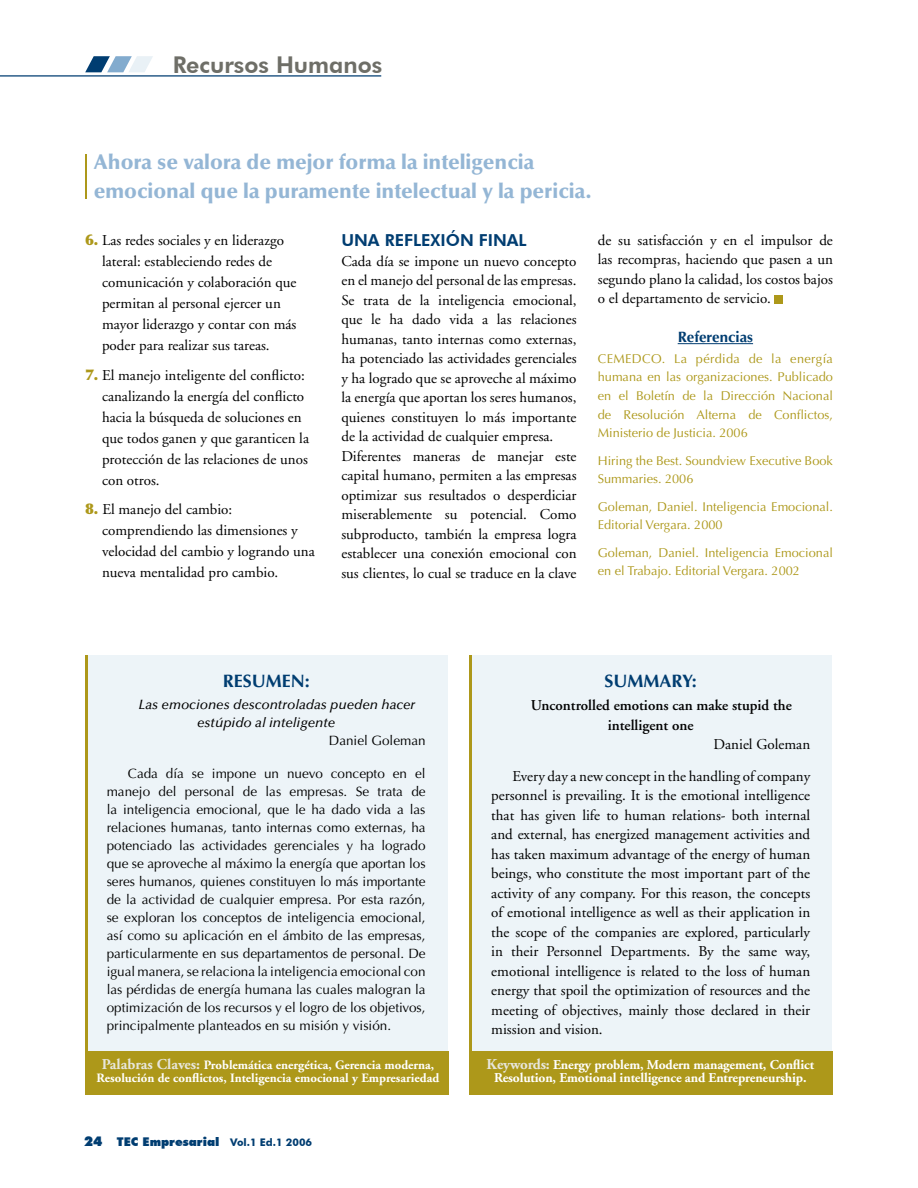
<style>
.page{position:relative;width:918px;height:1188px;background:#fff}
.page>*{position:absolute;margin:0;border:0;box-sizing:border-box;transform-origin:0 0}
.t1{font:800 23.1px "Futura BT";color:#6e6e67}
.t2{font:900 21px/28.5px "Optima";color:#94b6d5}
.t3{font:700 18px "Optima";color:#003d71}
.t4{font:800 16.5px "Futura BT";color:#003d71}
.t5{font:15px/19.5px "Adobe Garamond";color:#000}
.t6{font:600 15px/19.5px "Adobe Garamond";color:#000}
.t7{font:700 15px "Optima";color:#003d71}
.t8{font:13.5px/18px "Optima";color:#000;text-align:justify}
.t9{font:700 13.5px/13.5px "Adobe Garamond";letter-spacing:-.01em;color:#fff;text-align:center}
.t10{font:italic 500 13.5px/18px "Optima";color:#000}
.t11{font:12.75px/18.6px "Optima";color:#ad981a}
.t12{font:700 12.75px/13.5px "Adobe Garamond";color:#fff;text-align:center}
.t13{font:900 12px "Futura BT";color:#003d71}
.s1{font-family:"Optima";font-weight:900;color:#ad981a}
.s2{font-size:15px;color:#e7e6dc}
.s3{font-size:13.5px}
.s4{font-weight:700;font-size:10.5px}
</style>
<div class="page">
<div style="left:85px;top:655px;width:362px;height:439px;background:#edf4f8"></div>
<hr style="left:85px;top:655px;width:3px;height:439px;background:#ad981a">
<div style="left:470px;top:655px;width:362px;height:439px;background:#edf4f8"></div>
<hr style="left:470px;top:655px;width:2px;height:439px;background:#ad981a">
<hr style="left:678px;top:343px;width:75px;height:1px;background:#003d71">
<div style="left:775px;top:295px;width:8px;height:8px;background:#ad981a"></div>
<hr style="left:85px;top:154px;width:2px;height:44px;background:#ad981a">
<div style="left:85px;top:1051px;width:363px;height:43px;background:#ad981a"></div>
<div style="left:470px;top:1051px;width:363px;height:43px;background:#ad981a"></div>
<hr style="left:0;top:75px;width:381px;height:2px;background:#003d71">
<svg style="left:85px;top:56px;width:68px;height:16px"></svg>
<h1 class="t1" style="left:173px;top:51px;width:211px">Recursos Humanos</h1>
<h2 class="t2" style="left:94px;top:148px;width:500px">Ahora se valora de mejor forma la inteligencia emocional que la puramente intelectual y la pericia.</h2>
<p class="t5" style="left:102px;top:231px;width:196px;line-height:21px;text-indent:-17px"><span class="s1">6.</span> Las redes sociales y en liderazgo lateral: estableciendo redes de comunicación y colaboración que permitan al personal ejercer un mayor liderazgo y contar con más poder para realizar sus tareas.</p>
<p class="t5" style="left:102px;top:365px;width:209px;line-height:21px;text-indent:-17px"><span class="s1">7.</span> El manejo inteligente del conflicto: canalizando la energía del conflicto hacia la búsqueda de soluciones en que todos ganen y que garanticen la protección de las relaciones de unos con otros.</p>
<p class="t5" style="left:102px;top:500px;width:214px;line-height:21px;text-indent:-17px"><span class="s1">8.</span> El manejo del cambio: comprendiendo las dimensiones y velocidad del cambio y logrando una nueva mentalidad pro cambio.</p>
<p class="t4" style="left:341px;top:230px;width:111px">UNA REFLEXIÓN</p>
<p class="t4" style="left:479px;top:230px;width:49px">FINAL</p>
<p class="t5" style="left:341px;top:252px;width:237px">Cada día se impone un nuevo concepto en el manejo del personal de las empresas.<br>Se trata de la inteligencia emocional, que le ha dado vida a las relaciones humanas, tanto internas como externas, ha potenciado las actividades gerenciales y ha logrado que se aproveche al máximo la energía que aportan los seres humanos, quienes constituyen lo más importante de la actividad de cualquier empresa.<br>Diferentes maneras de manejar este capital humano, permiten a las empresas optimizar sus resultados o desperdiciar miserablemente su potencial. Como subproducto, también la empresa logra establecer una conexión emocional con sus clientes, lo cual se traduce en la clave</p>
<p class="t5" style="left:598px;top:231px;width:237px;text-align:justify">de su satisfacción y en el impulsor de las recompras, haciendo que pasen a un segundo plano la calidad, los costos bajos o el departamento de servicio.</p>
<p class="t7" style="left:678px;top:328px;width:77px">REFERENCIAS</p>
<p class="t11" style="left:598px;top:350px;width:237px;text-align:justify">CEMEDCO. La pérdida de la energía humana en las organizaciones. Publicado en el Boletín de la Dirección Nacional de Resolución Alterna de Conflictos, Ministerio de Justicia. 2006</p>
<p class="t11" style="left:598px;top:451px;width:237px">Hiring the Best. Soundview Executive Book<br>Summaries. 2006</p>
<p class="t11" style="left:598px;top:497px;width:237px">Goleman, Daniel. Inteligencia Emocional.<br>Editorial Vergara. 2000</p>
<p class="t11" style="left:598px;top:543px;width:237px">Goleman, Daniel. Inteligencia Emocional en el Trabajo. Editorial Vergara. 2002</p>
<p class="t3" style="left:223px;top:670px;width:89px">RESUMEN:</p>
<p class="t10" style="left:197px;top:696px;width:220px;text-indent:-59px">Las emociones descontroladas pueden hacer estúpido al inteligente</p>
<p class="t8" style="left:329px;top:731px;width:98px">Daniel Goleman</p>
<p class="t8" style="left:107px;top:764px;width:320px;text-indent:21px">Cada día se impone un nuevo concepto en el manejo del personal de las empresas. Se trata de la inteligencia emocional, que le ha dado vida a las relaciones humanas, tanto internas como externas, ha potenciado las actividades gerenciales y ha logrado que se aproveche al máximo la energía que aportan los seres humanos, quienes constituyen lo más importante de la actividad de cualquier empresa. Por esta razón, se exploran los conceptos de inteligencia emocional, así como su aplicación en el ámbito de las empresas, particularmente en sus departamentos de personal. De igual manera, se relaciona la inteligencia emocional con las pérdidas de energía humana las cuales malogran la optimización de los recursos y el logro de los objetivos, principalmente planteados en su misión y visión.</p>
<p class="t12" style="left:97px;top:1058px;width:344px"><span class="s2">Palabras Claves:</span> Problemática energética, Gerencia moderna,<br>Resolución de conflictos, Inteligencia emocional y Empresariedad</p>
<p class="t13" style="left:84px;top:1135px;width:230px"><span class="s3">24</span> TEC Empresarial <span class="s4">Vol.1 Ed.1 2006</span></p>
<p class="t3" style="left:605px;top:670px;width:38px">SUMMAR</p>
<p class="t3" style="left:682px;top:670px;width:16px">Y:</p>
<p class="t6" style="left:608px;top:696px;width:186px;text-indent:-77px">Uncontrolled emotions can make stupid the intelligent one</p>
<p class="t5" style="left:513px;top:729px;width:299px;line-height:31.5px;text-align:right">Daniel Goleman<br>Every day a new concept in the handling of company</p>
<p class="t5" style="left:491px;top:786px;width:320px;text-align:justify">personnel is prevailing. It is the emotional intelligence that has given life to human relations- both internal and external, has energized management activities and has taken maximum advantage of the energy of human beings, who constitute the most important part of the activity of any company. For this reason, the concepts of emotional intelligence as well as their application in the scope of the companies are explored, particularly in their Personnel Departments. By the same way, emotional intelligence is related to the loss of human energy that spoil the optimization of resources and the meeting of objectives, mainly those declared in their mission and vision.</p>
<p class="t9" style="left:487px;top:1058px;width:329px"><span class="s2">Keywords:</span> Energy problem, Modern management, Conflict<br>Resolution, Emotional intelligence and Entrepreneurship.</p>
</div>
